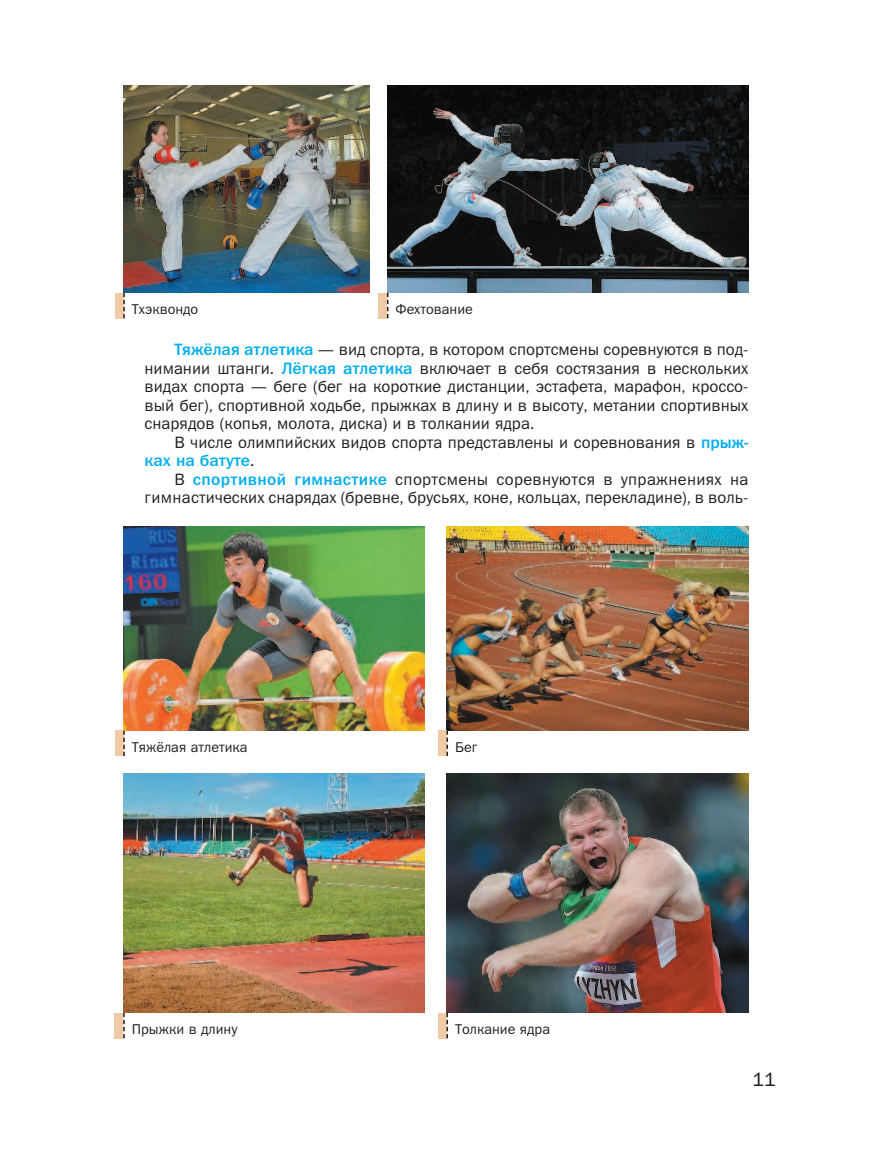
<style>
.page{position:relative;width:893px;height:1149px;background:#fff}
.page>*{position:absolute;margin:0;border:0;box-sizing:border-box;transform-origin:0 0}
.t1{font:19.5px "Franklin Gothic Book ITC";color:#231f20}
.t2{font:16.5px/18.5px "Franklin Gothic Book ITC";color:#231f20;text-align:justify}
.t3{font:16.5px "Franklin Gothic Medium ITC";color:#00aeef}
.t4{font:14.25px "Franklin Gothic Book ITC";color:#231f20}
.s1{font-family:"Franklin Gothic Medium ITC";color:#00aeef}
.s2{font-family:"Franklin Gothic Book ITC";color:#231f20}
</style>
<div class="page">
<img style="left:387px;top:85px;width:361px;height:207px">
<img style="left:124px;top:85px;width:246px;height:207px">
<div style="left:115px;top:293px;width:8px;height:25px;background:#f1caa6"></div>
<svg style="left:123px;top:293px;width:2px;height:25px"></svg>
<div style="left:378px;top:293px;width:9px;height:25px;background:#f1caa6"></div>
<svg style="left:387px;top:293px;width:1px;height:25px"></svg>
<img style="left:447px;top:526px;width:301px;height:204px">
<img style="left:124px;top:526px;width:301px;height:204px">
<img style="left:447px;top:773px;width:301px;height:239px">
<img style="left:124px;top:773px;width:301px;height:239px">
<div style="left:115px;top:730px;width:8px;height:25px;background:#f1caa6"></div>
<svg style="left:123px;top:730px;width:2px;height:25px"></svg>
<div style="left:438px;top:730px;width:8px;height:25px;background:#f1caa6"></div>
<svg style="left:446px;top:730px;width:2px;height:25px"></svg>
<div style="left:115px;top:1012px;width:8px;height:25px;background:#f1caa6"></div>
<svg style="left:123px;top:1012px;width:2px;height:25px"></svg>
<div style="left:438px;top:1012px;width:8px;height:25px;background:#f1caa6"></div>
<svg style="left:446px;top:1012px;width:2px;height:25px"></svg>
<p class="t4" style="left:132px;top:304px;width:68px">Тхэквондо</p>
<p class="t4" style="left:395px;top:304px;width:79px">Фехтование</p>
<p class="t2" style="left:145px;top:341px;width:605px;text-indent:30px"><span class="s1">Тяжёлая атлетика</span> — вид спорта, в котором спортсмены соревнуются в под&shy;нимании штанги. <span class="s1">Лёгкая атлетика</span> включает в себя состязания в нескольких видах спорта — беге (бег на короткие дистанции, эстафета, марафон, кроссо&shy;вый бег), спортивной ходьбе, прыжках в длину и в высоту, метании спортивных снарядов (копья, молота, диска) и в толкании ядра.</p>
<p class="t2" style="left:174px;top:434px;width:576px">В числе олимпийских видов спорта представлены и соревнования в <span class="s1">прыж-</span></p>
<p class="t3" style="left:145px;top:454px;width:111px">ках на батуте<span class="s2">.</span></p>
<p class="t2" style="left:145px;top:471px;width:605px;text-align:right">В <span class="s1">спортивной гимнастике</span> спортсмены соревнуются в упражнениях на гимнастических снарядах (бревне, брусьях, коне, кольцах, перекладине), в воль-</p>
<p class="t4" style="left:132px;top:741px;width:117px">Тяжёлая атлетика</p>
<p class="t4" style="left:455px;top:741px;width:24px">Бег</p>
<p class="t4" style="left:132px;top:1023px;width:107px">Прыжки в длину</p>
<p class="t4" style="left:455px;top:1023px;width:97px">Толкание ядра</p>
<p class="t1" style="left:753px;top:1071px;width:25px">11</p>
</div>
